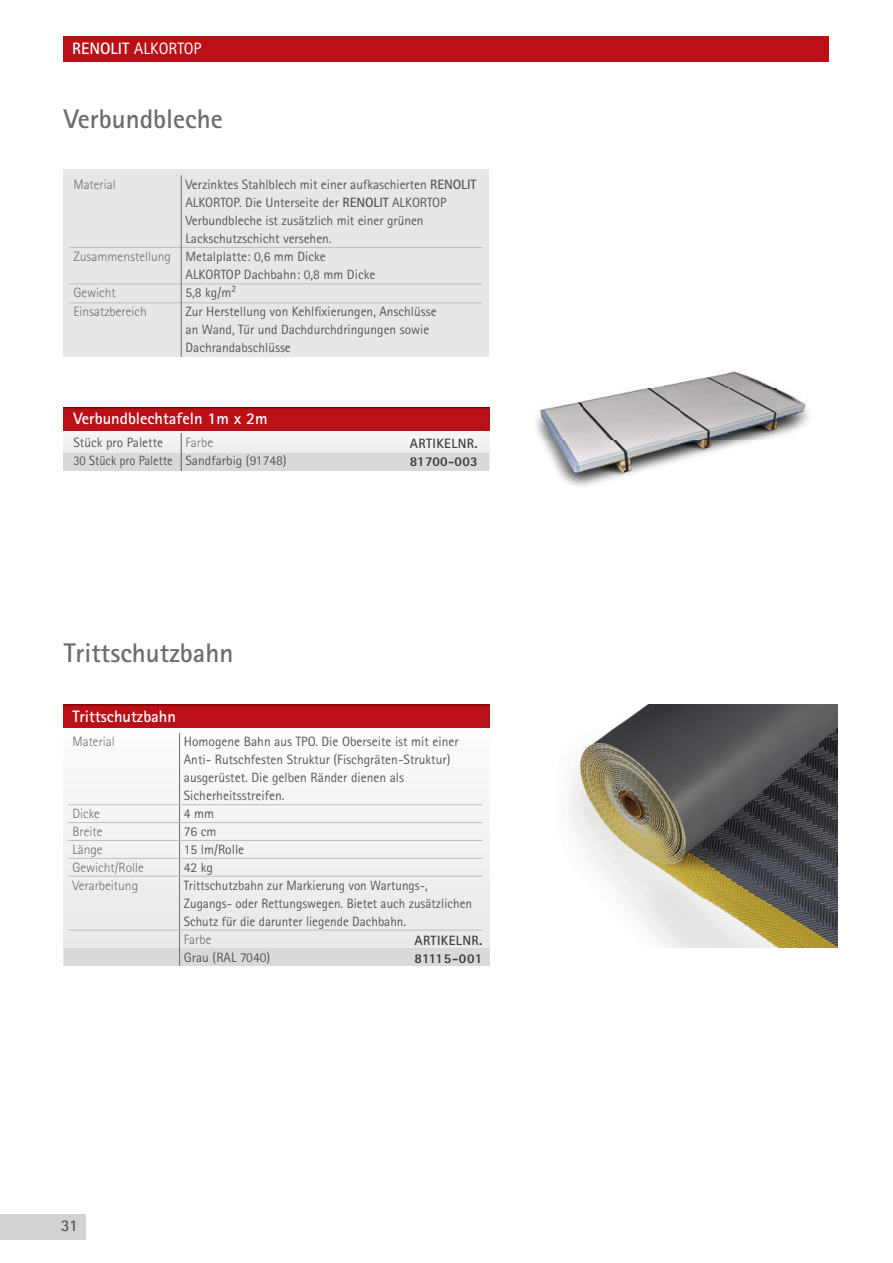
<style>
.page{position:relative;width:893px;height:1263px;background:#fff}
.page>*{position:absolute;margin:0;border:0;box-sizing:border-box;transform-origin:0 0}
.t1{font:700 27px "Rotis Sans Serif Pro";color:#6c6d70}
.t2{font:700 16.5px "Rotis Sans Serif Pro";color:#fff}
.t3{font:16.5px "Rotis Sans Serif Pro";color:#fff}
.t4{font:700 16.5px "Rotis Sans Serif Pro";color:#57585a}
.t5{font:13.5px/18px "Rotis Sans Serif Pro";color:#57585a}
.t6{font:300 13.5px "Rotis Sans Serif Pro";color:#6c6d70}
.t7{font:700 13.5px "Rotis Sans Serif Pro";letter-spacing:.03em;color:#3e3e3f}
.t8{font:800 13.5px "Rotis Sans Serif Pro";letter-spacing:.02em;color:#3e3e3f}
.s1{font-weight:700}
.s2{font-weight:300;color:#6c6d70}
</style>
<div class="page">
<div style="left:64px;top:36px;width:765px;height:25px;background:#bb1018"></div>
<div style="left:0;top:1214px;width:85px;height:26px;background:#d1d2d4"></div>
<div style="left:64px;top:407px;width:425px;height:63px;background:#f1f2f3"></div>
<div style="left:64px;top:454px;width:425px;height:17px;background:#d8d9db"></div>
<div style="left:64px;top:407px;width:425px;height:24px;background:#bb1018"></div>
<hr style="left:181px;top:433px;width:1px;height:38px;background:#57585a">
<img style="left:535px;top:371px;width:274px;height:115px">
<div style="left:64px;top:169px;width:425px;height:188px;background:#e6e7e9"></div>
<hr style="left:69px;top:247px;width:112px;height:1px;background:#bcbdc0">
<hr style="left:182px;top:247px;width:300px;height:1px;background:#bcbdc0">
<hr style="left:69px;top:284px;width:112px;height:1px;background:#bcbdc0">
<hr style="left:182px;top:284px;width:300px;height:1px;background:#bcbdc0">
<hr style="left:69px;top:303px;width:112px;height:1px;background:#bcbdc0">
<hr style="left:182px;top:303px;width:300px;height:1px;background:#bcbdc0">
<hr style="left:181px;top:175px;width:1px;height:72px;background:#6c6d70">
<hr style="left:181px;top:247px;width:1px;height:37px;background:#6c6d70">
<svg style="left:181px;top:284px;width:1px;height:19px"></svg>
<hr style="left:181px;top:303px;width:1px;height:54px;background:#6c6d70">
<img style="left:570px;top:704px;width:268px;height:244px">
<div style="left:64px;top:704px;width:425px;height:262px;background:#f1f2f3"></div>
<div style="left:64px;top:949px;width:425px;height:17px;background:#d8d9db"></div>
<div style="left:64px;top:704px;width:425px;height:24px;background:#bb1018"></div>
<hr style="left:179px;top:733px;width:1px;height:71px;background:#6c6d70">
<svg style="left:179px;top:805px;width:1px;height:71px"></svg>
<hr style="left:179px;top:876px;width:1px;height:54px;background:#6c6d70">
<hr style="left:179px;top:930px;width:1px;height:36px;background:#6c6d70">
<hr style="left:68px;top:804px;width:112px;height:1px;background:#bcbdc0">
<hr style="left:180px;top:804px;width:302px;height:1px;background:#bcbdc0">
<hr style="left:68px;top:822px;width:112px;height:1px;background:#bcbdc0">
<hr style="left:180px;top:822px;width:302px;height:1px;background:#bcbdc0">
<hr style="left:68px;top:840px;width:112px;height:1px;background:#bcbdc0">
<hr style="left:180px;top:840px;width:302px;height:1px;background:#bcbdc0">
<hr style="left:68px;top:858px;width:112px;height:1px;background:#bcbdc0">
<hr style="left:180px;top:858px;width:302px;height:1px;background:#bcbdc0">
<hr style="left:68px;top:876px;width:112px;height:1px;background:#bcbdc0">
<hr style="left:180px;top:876px;width:302px;height:1px;background:#bcbdc0">
<hr style="left:68px;top:930px;width:112px;height:1px;background:#bcbdc0">
<hr style="left:180px;top:930px;width:302px;height:1px;background:#bcbdc0">
<p class="t3" style="left:72px;top:39px;width:131px"><span class="s1">RENOLIT</span> ALKORTOP</p>
<h1 class="t1" style="left:64px;top:101px;width:160px">Verbundbleche</h1>
<p class="t6" style="left:73px;top:177px;width:44px">Material</p>
<p class="t5" style="left:185px;top:176px;width:293px">Verzinktes Stahlblech mit einer aufkaschierten <span class="s1">RENOLIT</span></p>
<p class="t5" style="left:185px;top:194px;width:263px">ALKORTOP. Die Unterseite der <span class="s1">RENOLIT</span> ALKORTOP</p>
<p class="t5" style="left:185px;top:212px;width:240px">Verbundbleche ist zusätzlich mit einer grünen</p>
<p class="t5" style="left:185px;top:230px;width:148px">Lackschutzschicht versehen.</p>
<p class="t5" style="left:73px;top:248px;width:254px"><span class="s2">Zusammenstellung</span> Metalplatte: 0,6 mm Dicke</p>
<p class="t5" style="left:185px;top:266px;width:191px">ALKORTOP Dachbahn: 0,8 mm Dicke</p>
<p class="t6" style="left:73px;top:285px;width:44px">Gewicht</p>
<p class="t5" style="left:185px;top:284px;width:52px">5,8 kg/m²</p>
<p class="t6" style="left:73px;top:304px;width:75px">Einsatzbereich</p>
<p class="t5" style="left:185px;top:303px;width:253px">Zur Herstellung von Kehlfixierungen, Anschlüsse an Wand, Tür und Dachdurchdringungen sowie<br>Dachrandabschlüsse</p>
<p class="t2" style="left:73px;top:408px;width:196px">Verbundblechtafeln 1m x 2m</p>
<p class="t5" style="left:73px;top:433px;width:101px">Stück pro Palette<br>30 Stück pro Palette</p>
<p class="t6" style="left:185px;top:434px;width:29px">Farbe</p>
<p class="t5" style="left:185px;top:451px;width:103px">Sandfarbig (91748)</p>
<h1 class="t1" style="left:64px;top:635px;width:171px">Trittschutzbahn</h1>
<p class="t7" style="left:410px;top:435px;width:70px">ARTIKELNR.</p>
<p class="t8" style="left:410px;top:453px;width:70px">81700-003</p>
<p class="t2" style="left:72px;top:706px;width:105px">Trittschutzbahn</p>
<p class="t6" style="left:72px;top:734px;width:44px">Material</p>
<p class="t5" style="left:184px;top:733px;width:276px">Homogene Bahn aus TPO. Die Oberseite ist mit einer Anti- Rutschfesten Struktur (Fischgräten-Struktur) ausgerüstet. Die gelben Ränder dienen als Sicherheitsstreifen.</p>
<p class="t6" style="left:72px;top:806px;width:29px">Dicke</p>
<p class="t5" style="left:184px;top:805px;width:32px">4 mm</p>
<p class="t6" style="left:72px;top:824px;width:32px">Breite</p>
<p class="t5" style="left:184px;top:823px;width:34px">76 cm</p>
<p class="t6" style="left:72px;top:842px;width:32px">Länge</p>
<p class="t5" style="left:184px;top:841px;width:62px">15 lm/Rolle</p>
<p class="t6" style="left:72px;top:860px;width:73px">Gewicht/Rolle</p>
<p class="t5" style="left:184px;top:858px;width:31px">42 kg</p>
<p class="t6" style="left:72px;top:877px;width:67px">Verarbeitung</p>
<p class="t5" style="left:184px;top:876px;width:290px">Trittschutzbahn zur Markierung von Wartungs-,<br>Zugangs- oder Rettungswegen. Bietet auch zusätzlichen<br>Schutz für die darunter liegende Dachbahn.</p>
<p class="t6" style="left:184px;top:931px;width:29px">Farbe</p>
<p class="t5" style="left:184px;top:948px;width:88px">Grau (RAL 7040)</p>
<p class="t7" style="left:414px;top:931px;width:70px">ARTIKELNR.</p>
<p class="t8" style="left:414px;top:949px;width:70px">81115-001</p>
<p class="t4" style="left:61px;top:1215px;width:19px">31</p>
</div>
